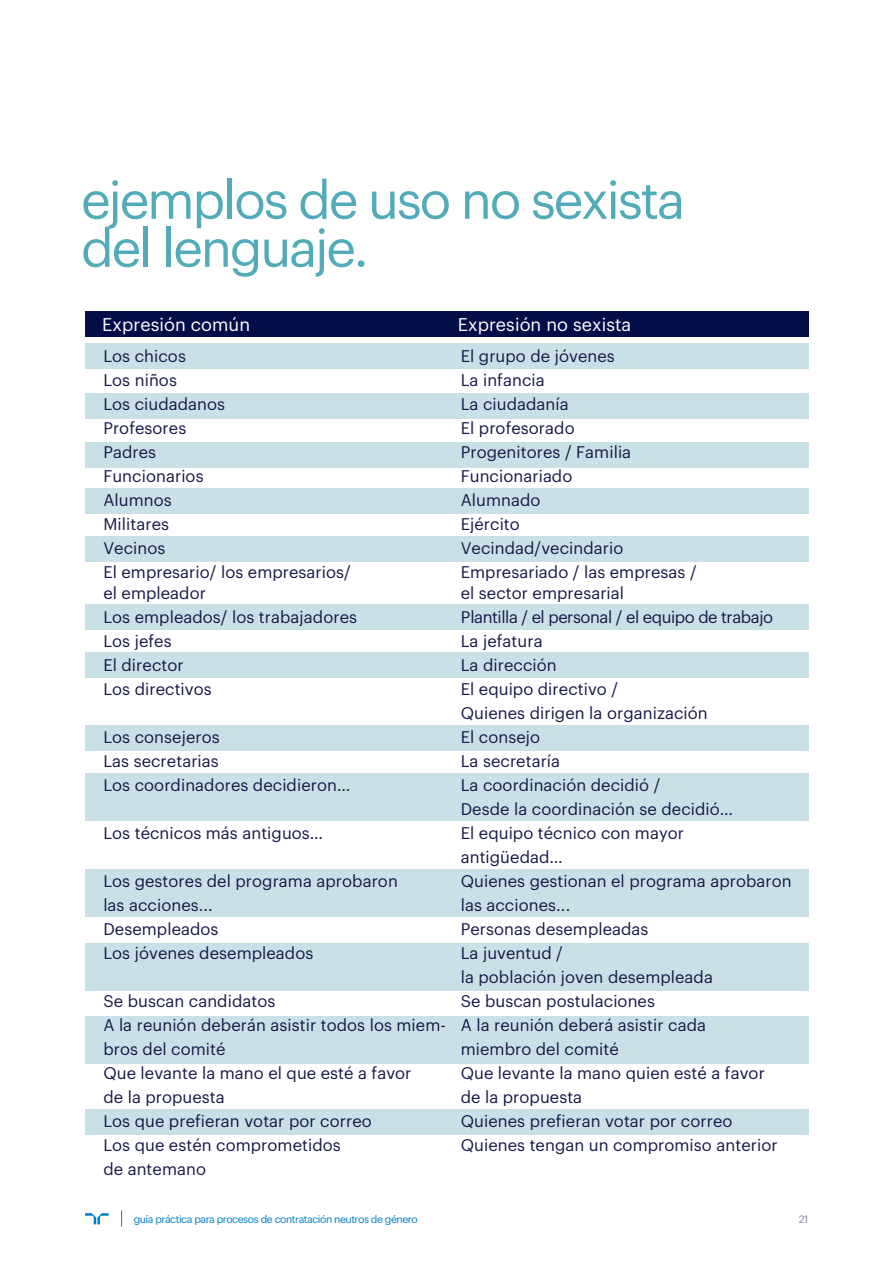
<style>
.page{position:relative;width:893px;height:1263px;background:#fff}
.page>*{position:absolute;margin:0;border:0;box-sizing:border-box;transform-origin:0 0}
.t1{font:52.05px/48px "Graphik";letter-spacing:-.04em;color:#52abb8}
.t2{font:18px "Graphik";letter-spacing:.005em;color:#fff}
.t3{font:16.5px/24px "Graphik";letter-spacing:.005em;color:#171846}
.t4{font:10.5px "Graphik";letter-spacing:-.045em;color:#007ec5}
.t5{font:10.5px "Graphik";color:#7d7ea1}
</style>
<div class="page">
<div style="left:85px;top:344px;width:723px;height:25px;background:#c9e1e6"></div>
<div style="left:85px;top:311px;width:723px;height:25px;background:#030e49"></div>
<div style="left:85px;top:393px;width:723px;height:25px;background:#c9e1e6"></div>
<div style="left:85px;top:442px;width:723px;height:25px;background:#c9e1e6"></div>
<div style="left:85px;top:488px;width:723px;height:26px;background:#c9e1e6"></div>
<div style="left:85px;top:536px;width:723px;height:26px;background:#c9e1e6"></div>
<div style="left:85px;top:605px;width:723px;height:25px;background:#c9e1e6"></div>
<div style="left:85px;top:653px;width:723px;height:25px;background:#c9e1e6"></div>
<div style="left:85px;top:725px;width:723px;height:25px;background:#c9e1e6"></div>
<div style="left:85px;top:1109px;width:723px;height:25px;background:#c9e1e6"></div>
<div style="left:85px;top:869px;width:723px;height:47px;background:#c9e1e6"></div>
<div style="left:85px;top:773px;width:723px;height:47px;background:#c9e1e6"></div>
<div style="left:85px;top:944px;width:723px;height:47px;background:#c9e1e6"></div>
<div style="left:85px;top:1016px;width:723px;height:47px;background:#c9e1e6"></div>
<svg style="left:85px;top:1213px;width:24px;height:11px"></svg>
<svg style="left:121px;top:1210px;width:1px;height:16px"></svg>
<h1 class="t1" style="left:81px;top:172px;width:605px">ejemplos de uso no sexista del lenguaje.</h1>
<p class="t2" style="left:102px;top:311px;width:149px">Expresión común</p>
<p class="t2" style="left:458px;top:311px;width:175px">Expresión no sexista</p>
<p class="t3" style="left:103px;top:342px;width:249px">Los chicos<br>Los niños<br>Los ciudadanos<br>Profesores<br>Padres<br>Funcionarios<br>Alumnos<br>Militares<br>Vecinos<br>El empresario/ los empresarios/</p>
<p class="t3" style="left:103px;top:580px;width:255px">el empleador<br>Los empleados/ los trabajadores<br>Los jefes<br>El director<br>Los directivos</p>
<p class="t3" style="left:103px;top:724px;width:249px">Los consejeros<br>Las secretarias<br>Los coordinadores decidieron…</p>
<p class="t3" style="left:103px;top:820px;width:221px">Los técnicos más antiguos…</p>
<p class="t3" style="left:103px;top:868px;width:296px">Los gestores del programa aprobaron las acciones...<br>Desempleados<br>Los jóvenes desempleados</p>
<p class="t3" style="left:103px;top:988px;width:344px">Se buscan candidatos<br>A la reunión deberán asistir todos los miem&shy;bros del comité<br>Que levante la mano el que esté a favor<br>de la propuesta<br>Los que prefieran votar por correo<br>Los que estén comprometidos<br>de antemano</p>
<p class="t3" style="left:461px;top:342px;width:237px">El grupo de jóvenes<br>La infancia<br>La ciudadanía<br>El profesorado<br>Progenitores / Familia<br>Funcionariado<br>Alumnado<br>Ejército<br>Vecindad/vecindario<br>Empresariado / las empresas /</p>
<p class="t3" style="left:461px;top:579px;width:333px">el sector empresarial<br>Plantilla / el personal / el equipo de trabajo<br>La jefatura<br>La dirección<br>El equipo directivo /<br>Quienes dirigen la organización<br>El consejo<br>La secretaría<br>La coordinación decidió /<br>Desde la coordinación se decidió…<br>El equipo técnico con mayor<br>antigüedad…<br>Quienes gestionan el programa aprobaron las acciones...<br>Personas desempleadas<br>La juventud /<br>la población joven desempleada<br>Se buscan postulaciones<br>A la reunión deberá asistir cada<br>miembro del comité<br>Que levante la mano quien esté a favor<br>de la propuesta<br>Quienes prefieran votar por correo<br>Quienes tengan un compromiso anterior</p>
<p class="t4" style="left:134px;top:1212px;width:286px">guía práctica para procesos de contratación neutros de género</p>
<p class="t5" style="left:799px;top:1212px;width:11px">21</p>
</div>
